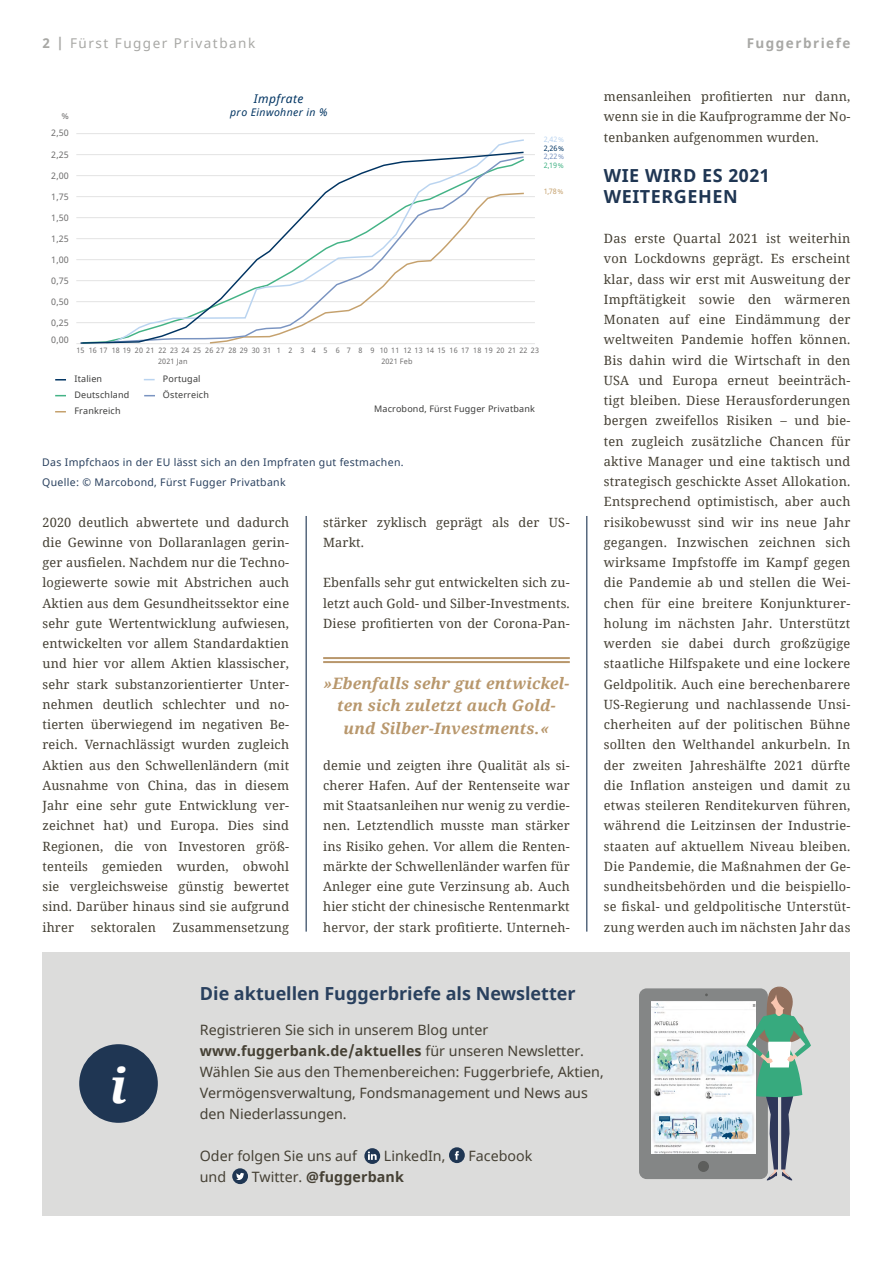
<style>
.page{position:relative;width:893px;height:1263px;background:#fff}
.page>*{position:absolute;margin:0;border:0;box-sizing:border-box;transform-origin:0 0}
.t1{font:italic 700 48px "Noto Serif";color:#fff}
.t2{font:700 18px "Noto Sans";color:#29405e}
.t3{font:700 18px/21px "Noto Sans";letter-spacing:.03em;color:#1f3653}
.t4{font:italic 700 15.75px/22.5px "Noto Serif";letter-spacing:.015em;color:#b8976c;text-align:center}
.t5{font:14.25px/21px "Noto Sans";color:#454034}
.t6{font:700 14.25px "Noto Sans";color:#454034}
.t7{font:13.5px "Noto Sans";letter-spacing:.11em;color:#a8a8a5}
.t8{font:700 13.5px "Noto Sans";color:#a8a8a5}
.t9{font:12.75px/20.2px "Noto Serif";letter-spacing:.01em;color:#454034;text-align:justify}
.t10{font:italic 12px "Noto Sans";letter-spacing:.035em;color:#003462}
.t11{font:10.5px/20.2px "Noto Sans";letter-spacing:.03em;color:#29405e}
.t12{font:italic 10.5px "Noto Sans";letter-spacing:.035em;color:#003462}
.t13{font:9px/16px "Noto Sans";letter-spacing:.02em;color:#3c3c3b}
.t14{font:9px "Noto Sans";letter-spacing:.02em;color:#706f6f}
.t15{font:7.5px "Noto Sans";letter-spacing:.02em;color:#706f6f;scale:.96 1}
.t16{font:7.5px "Noto Sans";color:#bad4f0;scale:.96 1}
.t17{font:7.5px "Noto Sans";color:#003462;scale:.96 1}
.t18{font:7.5px "Noto Sans";color:#7a94c1;scale:.96 1}
.t19{font:7.5px "Noto Sans";color:#44b386;scale:.96 1}
.t20{font:7.5px "Noto Sans";color:#c5a16d;scale:.96 1}
.s1{font-weight:700}
.s2{font-weight:400}
</style>
<div class="page">
<hr style="left:306px;top:516px;width:1px;height:416px;background:#1f3653">
<hr style="left:586px;top:516px;width:1px;height:416px;background:#1f3653">
<div style="left:43px;top:952px;width:807px;height:263px;background:#dcdcdb"></div>
<svg style="left:364px;top:1148px;width:16px;height:16px"></svg>
<svg style="left:368px;top:1151px;width:9px;height:9px"></svg>
<div style="left:449px;top:1147px;width:16px;height:16px;background:#1f3653;border-radius:50%"></div>
<svg style="left:455px;top:1151px;width:4px;height:9px"></svg>
<div style="left:232px;top:1168px;width:16px;height:16px;background:#1f3653;border-radius:50%"></div>
<svg style="left:236px;top:1173px;width:8px;height:7px"></svg>
<div style="left:79px;top:1044px;width:79px;height:79px;background:#1f3653;border-radius:50%"></div>
<div style="left:639px;top:988px;width:129px;height:191px;background:#848686;border-radius:8px"></div>
<img style="left:651px;top:1001px;width:95px;height:152px">
<div style="left:698px;top:1161px;width:11px;height:11px;background:#5d5e5c;border-radius:50%"></div>
<svg style="left:746px;top:986px;width:65px;height:195px"></svg>
<hr style="left:76px;top:343px;width:459px;height:1px;background:#e3e3e3">
<hr style="left:76px;top:322px;width:459px;height:1px;background:#e3e3e3">
<hr style="left:76px;top:301px;width:459px;height:1px;background:#e3e3e3">
<hr style="left:76px;top:280px;width:459px;height:1px;background:#e3e3e3">
<hr style="left:76px;top:259px;width:459px;height:1px;background:#e3e3e3">
<hr style="left:76px;top:238px;width:459px;height:1px;background:#e3e3e3">
<hr style="left:76px;top:217px;width:459px;height:1px;background:#e3e3e3">
<hr style="left:76px;top:196px;width:459px;height:1px;background:#e3e3e3">
<hr style="left:76px;top:175px;width:459px;height:1px;background:#e3e3e3">
<hr style="left:76px;top:154px;width:459px;height:1px;background:#e3e3e3">
<hr style="left:76px;top:133px;width:459px;height:1px;background:#e3e3e3">
<svg style="left:80px;top:151px;width:444px;height:193px"></svg>
<hr style="left:323px;top:657px;width:247px;height:2px;background:#b8976c">
<hr style="left:323px;top:661px;width:247px;height:2px;background:#b8976c">
<p class="t7" style="left:43px;top:34px;width:214px"><span class="s1">2 |</span> Fürst Fugger Privatbank</p>
<p class="t8" style="left:747px;top:34px;width:105px">Fuggerbriefe</p>
<p class="t14" style="left:61px;top:109px;width:9px">%</p>
<p class="t14" style="left:51px;top:126px;width:19px">2,50</p>
<p class="t14" style="left:51px;top:148px;width:19px">2,25</p>
<p class="t14" style="left:51px;top:169px;width:19px">2,00</p>
<p class="t14" style="left:51px;top:190px;width:19px">1,75</p>
<p class="t14" style="left:51px;top:211px;width:19px">1,50</p>
<p class="t14" style="left:51px;top:233px;width:19px">1,25</p>
<p class="t14" style="left:51px;top:275px;width:19px">0,75</p>
<p class="t14" style="left:51px;top:296px;width:19px">0,50</p>
<p class="t14" style="left:51px;top:316px;width:19px">0,25</p>
<p class="t14" style="left:51px;top:254px;width:19px">1,00</p>
<p class="t14" style="left:51px;top:334px;width:19px">0,00</p>
<p class="t10" style="left:254px;top:90px;width:51px">Impfrate</p>
<p class="t12" style="left:230px;top:105px;width:99px">pro Einwohner in %</p>
<p class="t16" style="left:544px;top:134px;width:23px">2,42%</p>
<p class="t17" style="left:544px;top:143px;width:23px">2,26%</p>
<p class="t18" style="left:544px;top:151px;width:23px">2,22%</p>
<p class="t19" style="left:544px;top:160px;width:22px">2,19%</p>
<p class="t20" style="left:544px;top:186px;width:22px">1,78%</p>
<p class="t15" style="left:77px;top:345px;width:483px">15 1617 1819 2021 22232425 2627 2829 3031 1 2 3 4 5 6 7 8 9 1011 12131415 1617 181920212223</p>
<p class="t15" style="left:158px;top:356px;width:32px">2021 Jan</p>
<p class="t15" style="left:381px;top:356px;width:34px">2021 Feb</p>
<p class="t13" style="left:74px;top:371px;width:29px">Italien</p>
<p class="t13" style="left:74px;top:387px;width:56px">Deutschland<br>Frankreich</p>
<p class="t13" style="left:163px;top:372px;width:47px;line-height:15.6px">Portugal<br>Österreich</p>
<p class="t13" style="left:374px;top:401px;width:162px">Macrobond, Fürst Fugger Privatbank</p>
<p class="t11" style="left:42px;top:452px;width:363px">Das Impfchaos in der EU lässt sich an den Impfraten gut festmachen.<br>Quelle: © Marcobond, Fürst Fugger Privatbank</p>
<p class="t9" style="left:43px;top:511px;width:248px">2020 deutlich abwertete und dadurch die Gewinne von Dollaranlagen gerin&shy;ger ausfielen. Nachdem nur die Techno&shy;logiewerte sowie mit Abstrichen auch Aktien aus dem Gesundheitssektor eine sehr gute Wertentwicklung aufwiesen, entwickelten vor allem Standardaktien und hier vor allem Aktien klassischer, sehr stark substanzorientierter Unter&shy;nehmen deutlich schlechter und no&shy;tierten überwiegend im negativen Be&shy;reich. Vernachlässigt wurden zugleich Aktien aus den Schwellenländern (mit Ausnahme von China, das in diesem Jahr eine sehr gute Entwicklung ver&shy;zeichnet hat) und Europa. Dies sind Regionen, die von Investoren größ&shy;tenteils gemieden wurden, obwohl sie vergleichsweise günstig bewertet sind. Darüber hinaus sind sie aufgrund ihrer</p>
<p class="t9" style="left:91px;top:916px;width:66px">sektoralen</p>
<p class="t9" style="left:173px;top:916px;width:118px">Zusammensetzung</p>
<p class="t9" style="left:323px;top:511px;width:248px">stärker zyklisch geprägt als der US-<br>Markt.</p>
<p class="t9" style="left:323px;top:572px;width:248px">Ebenfalls sehr gut entwickelten sich zu&shy;letzt auch Gold- und Silber-Investments.<br>Diese profitierten von der Corona-Pan-</p>
<p class="t4" style="left:324px;top:671px;width:247px">»Ebenfalls sehr gut entwickel&shy;ten sich zuletzt auch Gold&shy;und Silber-Investments.«</p>
<p class="t9" style="left:323px;top:754px;width:248px">demie und zeigten ihre Qualität als si&shy;cherer Hafen. Auf der Rentenseite war mit Staatsanleihen nur wenig zu verdie&shy;nen. Letztendlich musste man stärker ins Risiko gehen. Vor allem die Renten&shy;märkte der Schwellenländer warfen für Anleger eine gute Verzinsung ab. Auch hier sticht der chinesische Rentenmarkt hervor, der stark profitierte. Unterneh-</p>
<p class="t9" style="left:604px;top:86px;width:248px">mensanleihen profitierten nur dann, wenn sie in die Kaufprogramme der No&shy;tenbanken aufgenommen wurden.</p>
<h2 class="t3" style="left:604px;top:166px;width:167px">Wie wird es 2021 weitergehen</h2>
<p class="t9" style="left:604px;top:228px;width:248px">Das erste Quartal 2021 ist weiterhin von Lockdowns geprägt. Es erscheint klar, dass wir erst mit Ausweitung der Impftätigkeit sowie den wärmeren Monaten auf eine Eindämmung der weltweiten Pandemie hoffen können.<br>Bis dahin wird die Wirtschaft in den USA und Europa erneut beeinträch&shy;tigt bleiben. Diese Herausforderungen bergen zweifellos Risiken – und bie&shy;ten zugleich zusätzliche Chancen für aktive Manager und eine taktisch und strategisch geschickte Asset Allokation.<br>Entsprechend optimistisch, aber auch risikobewusst sind wir ins neue Jahr gegangen. Inzwischen zeichnen sich wirksame Impfstoffe im Kampf gegen die Pandemie ab und stellen die Wei&shy;chen für eine breitere Konjunkturer&shy;holung im nächsten Jahr. Unterstützt werden sie dabei durch großzügige staatliche Hilfspakete und eine lockere Geldpolitik. Auch eine berechenbarere US-Regierung und nachlassende Unsi&shy;cherheiten auf der politischen Bühne sollten den Welthandel ankurbeln. In der zweiten Jahreshälfte 2021 dürfte die Inflation ansteigen und damit zu etwas steileren Renditekurven führen, während die Leitzinsen der Industrie&shy;staaten auf aktuellem Niveau bleiben.<br>Die Pandemie, die Maßnahmen der Ge&shy;sundheitsbehörden und die beispiello&shy;se fiskal- und geldpolitische Unterstüt&shy;zung werden auch im nächsten Jahr das</p>
<h1 class="t1" style="left:110px;top:1052px;width:18px">i</h1>
<h2 class="t2" style="left:200px;top:981px;width:377px">Die aktuellen Fuggerbriefe als Newsletter</h2>
<p class="t5" style="left:200px;top:1020px;width:405px">Registrieren Sie sich in unserem Blog unter <span class="s1">www.fuggerbank.de/aktuelles</span> für unseren Newsletter.<br>Wählen Sie aus den Themenbereichen: Fuggerbriefe, Aktien, Vermögensverwaltung, Fondsmanagement und News aus den Niederlassungen.</p>
<p class="t5" style="left:200px;top:1146px;width:159px">Oder folgen Sie uns auf</p>
<p class="t5" style="left:384px;top:1146px;width:63px">LinkedIn,</p>
<p class="t5" style="left:468px;top:1146px;width:65px">Facebook</p>
<p class="t5" style="left:200px;top:1167px;width:28px">und</p>
<p class="t6" style="left:252px;top:1167px;width:154px"><span class="s2">Twitter.</span> @fuggerbank</p>
</div>
